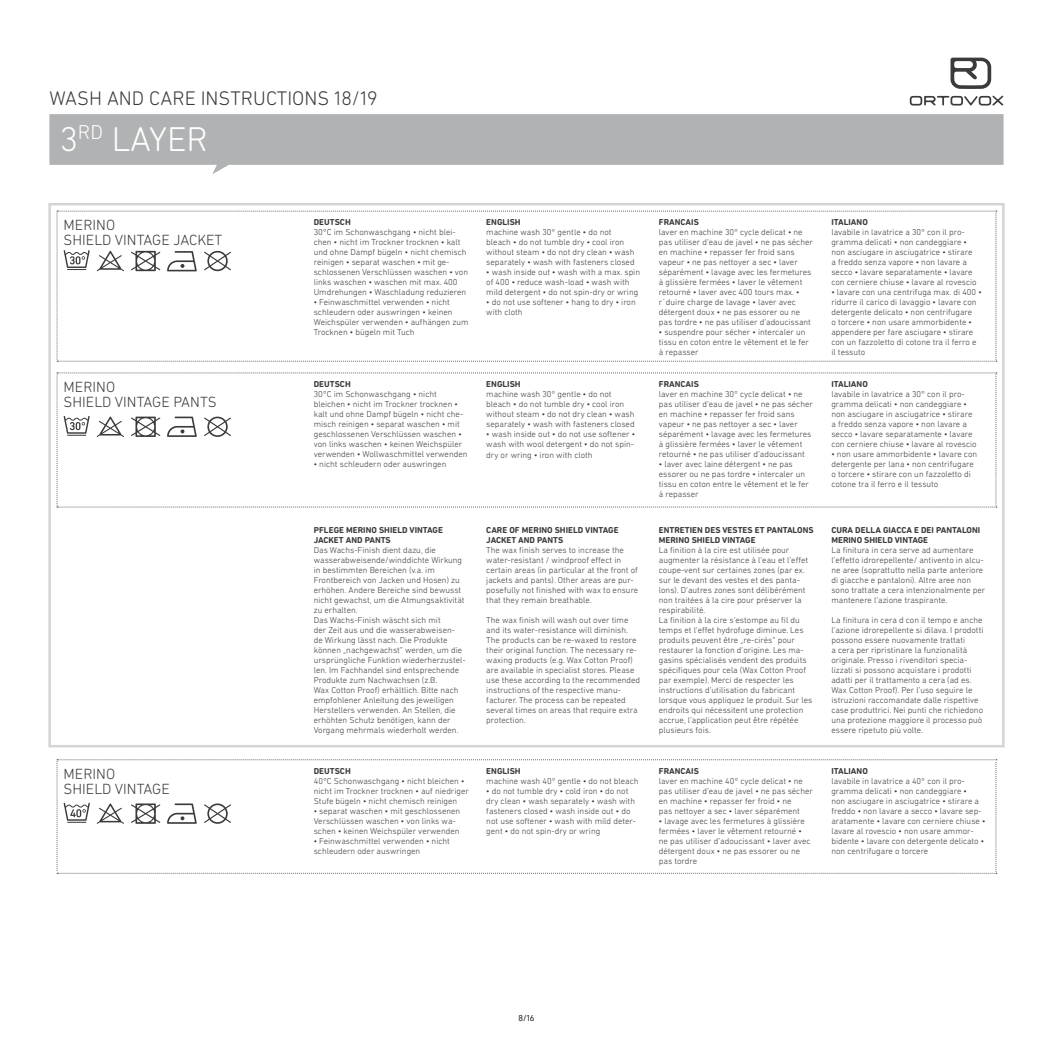
<style>
.page{position:relative;width:1053px;height:1053px;background:#fff}
.page>*{position:absolute;margin:0;border:0;box-sizing:border-box;transform-origin:0 0}
.t1{font:300 35px "DIN Next Rounded LT Pro";color:#fff}
.t2{font:300 20px "DIN Next Rounded LT Pro";color:#3b3b3a}
.t3{font:300 15px/15px "DIN Next Rounded LT Pro";color:#3b3b3a}
.t4{font:300 8.75px/10px "DIN Next Rounded LT Pro";color:#3b3b3a}
.t5{font:700 8.75px/10px "DIN Next Rounded LT Pro";color:#3b3b3a}
</style>
<div class="page">
<svg style="left:909px;top:96px;width:94px;height:10px"></svg>
<svg style="left:950px;top:58px;width:41px;height:31px"></svg>
<svg style="left:50px;top:114px;width:953px;height:60px;background:#bcbdbe"></svg>
<svg style="left:57px;top:211px;width:939px;height:151px"></svg>
<svg style="left:57px;top:372px;width:939px;height:135px"></svg>
<svg style="left:57px;top:759px;width:939px;height:114px"></svg>
<h2 class="t2" style="left:50px;top:87px;width:329px">WASH AND CARE INSTRUCTIONS 18/19</h2>
<h1 class="t1" style="left:60px;top:119px;width:149px">3<sup>RD</sup> LAYER</h1>
<h3 class="t3" style="left:64px;top:217px;width:160px">MERINO<br>SHIELD VINTAGE JACKET</h3>
<h3 class="t3" style="left:64px;top:379px;width:154px">MERINO<br>SHIELD VINTAGE PANTS</h3>
<p class="t5" style="left:314px;top:217px;width:38px">DEUTSCH</p>
<p class="t4" style="left:314px;top:227px;width:156px">30°C im Schonwaschgang • nicht blei&shy;chen • nicht im Trockner trocknen • kalt und ohne Dampf bügeln • nicht chemisch reinigen • separat waschen • mit ge&shy;schlossenen Verschlüssen waschen • von links waschen • waschen mit max. 400<br>Umdrehungen • Waschladung reduzieren</p>
<p class="t4" style="left:314px;top:297px;width:156px">• Feinwaschmittel verwenden • nicht schleudern oder auswringen • keinen Weichspüler verwenden • aufhängen zum Trocknen • bügeln mit Tuch</p>
<p class="t5" style="left:314px;top:379px;width:38px">DEUTSCH</p>
<p class="t4" style="left:314px;top:389px;width:155px">30°C im Schonwaschgang • nicht bleichen • nicht im Trockner trocknen • kalt und ohne Dampf bügeln • nicht che&shy;misch reinigen • separat waschen • mit geschlossenen Verschlüssen waschen • von links waschen • keinen Weichspüler verwenden • Wollwaschmittel verwenden</p>
<p class="t4" style="left:314px;top:459px;width:134px">• nicht schleudern oder auswringen</p>
<p class="t5" style="left:486px;top:217px;width:36px">ENGLISH</p>
<p class="t4" style="left:486px;top:227px;width:150px">machine wash 30° gentle • do not bleach • do not tumble dry • cool iron without steam • do not dry clean • wash separately • wash with fasteners closed</p>
<p class="t4" style="left:486px;top:267px;width:155px">• wash inside out • wash with a max. spin of 400 • reduce wash-load • wash with mild detergent • do not spin-dry or wring</p>
<p class="t4" style="left:486px;top:297px;width:151px">• do not use softener • hang to dry • iron with cloth</p>
<p class="t5" style="left:486px;top:379px;width:36px">ENGLISH</p>
<p class="t4" style="left:486px;top:389px;width:150px">machine wash 30° gentle • do not bleach • do not tumble dry • cool iron without steam • do not dry clean • wash separately • wash with fasteners closed</p>
<p class="t4" style="left:486px;top:429px;width:150px">• wash inside out • do not use softener • wash with wool detergent • do not spin&shy;dry or wring • iron with cloth</p>
<p class="t5" style="left:658px;top:217px;width:41px">FRANCAIS</p>
<p class="t4" style="left:658px;top:227px;width:155px">laver en machine 30° cycle delicat • ne pas utiliser d’eau de javel • ne pas sécher en machine • repasser fer froid sans vapeur • ne pas nettoyer a sec • laver séparément • lavage avec les fermetures à glissière fermées • laver le vêtement retourné • laver avec 400 tours max. • r´duire charge de lavage • laver avec détergent doux • ne pas essorer ou ne pas tordre • ne pas utiliser d’adoucissant</p>
<p class="t4" style="left:658px;top:327px;width:152px">• suspendre pour sécher • intercaler un tissu en coton entre le vêtement et le fer à repasser</p>
<p class="t5" style="left:658px;top:379px;width:41px">FRANCAIS</p>
<p class="t4" style="left:658px;top:389px;width:155px">laver en machine 30° cycle delicat • ne pas utiliser d’eau de javel • ne pas sécher en machine • repasser fer froid sans vapeur • ne pas nettoyer a sec • laver séparément • lavage avec les fermetures à glissière fermées • laver le vêtement retourné • ne pas utiliser d’adoucissant</p>
<p class="t4" style="left:658px;top:459px;width:152px">• laver avec laine détergent • ne pas essorer ou ne pas tordre • intercaler un tissu en coton entre le vêtement et le fer à repasser</p>
<p class="t5" style="left:831px;top:217px;width:38px">ITALIANO</p>
<p class="t4" style="left:831px;top:227px;width:147px">lavabile in lavatrice a 30° con il pro&shy;gramma delicati • non candeggiare • non asciugare in asciugatrice • stirare a freddo senza vapore • non lavare a secco • lavare separatamente • lavare con cerniere chiuse • lavare al rovescio</p>
<p class="t4" style="left:831px;top:287px;width:152px">• lavare con una centrifuga max. di 400 • ridurre il carico di lavaggio • lavare con detergente delicato • non centrifugare<br>o torcere • non usare ammorbidente • appendere per fare asciugare • stirare con un fazzoletto di cotone tra il ferro e il tessuto</p>
<p class="t5" style="left:831px;top:379px;width:38px">ITALIANO</p>
<p class="t4" style="left:831px;top:389px;width:147px">lavabile in lavatrice a 30° con il pro&shy;gramma delicati • non candeggiare • non asciugare in asciugatrice • stirare a freddo senza vapore • non lavare a secco • lavare separatamente • lavare con cerniere chiuse • lavare al rovescio</p>
<p class="t4" style="left:831px;top:449px;width:147px">• non usare ammorbidente • lavare con detergente per lana • non centrifugare o torcere • stirare con un fazzoletto di cotone tra il ferro e il tessuto</p>
<p class="t5" style="left:314px;top:525px;width:131px">PFLEGE MERINO SHIELD VINTAGE<br>JACKET AND PANTS</p>
<p class="t4" style="left:314px;top:545px;width:153px">Das Wachs-Finish dient dazu, die wasserabweisende/winddichte Wirkung in bestimmten Bereichen (v.a. im Frontbereich von Jacken und Hosen) zu erhöhen. Andere Bereiche sind bewusst nicht gewachst, um die Atmungsaktivität zu erhalten.<br>Das Wachs-Finish wäscht sich mit<br>der Zeit aus und die wasserabweisen&shy;de Wirkung lässt nach. Die Produkte können „nachgewachst“ werden, um die ursprüngliche Funktion wiederherzustel&shy;len. Im Fachhandel sind entsprechende Produkte zum Nachwachsen (z.B.<br>Wax Cotton Proof) erhältlich. Bitte nach empfohlener Anleitung des jeweiligen Herstellers verwenden. An Stellen, die erhöhten Schutz benötigen, kann der Vorgang mehrmals wiederholt werden.</p>
<p class="t5" style="left:486px;top:525px;width:134px">CARE OF MERINO SHIELD VINTAGE<br>JACKET AND PANTS</p>
<p class="t4" style="left:486px;top:545px;width:153px">The wax finish serves to increase the water-resistant / windproof effect in certain areas (in particular at the front of jackets and pants). Other areas are pur&shy;posefully not finished with wax to ensure that they remain breathable.</p>
<p class="t4" style="left:486px;top:615px;width:155px">The wax finish will wash out over time and its water-resistance will diminish.<br>The products can be re-waxed to restore their original function. The necessary re&shy;waxing products (e.g. Wax Cotton Proof) are available in specialist stores. Please use these according to the recommended instructions of the respective manu&shy;facturer. The process can be repeated several times on areas that require extra protection.</p>
<p class="t5" style="left:658px;top:525px;width:156px">ENTRETIEN DES VESTES ET PANTALONS<br>MERINO SHIELD VINTAGE</p>
<p class="t4" style="left:658px;top:545px;width:155px">La finition à la cire est utilisée pour augmenter la résistance à l’eau et l’effet coupe-vent sur certaines zones (par ex. sur le devant des vestes et des panta&shy;lons). D‘autres zones sont délibérément non traitées à la cire pour préserver la respirabilité.<br>La finition à la cire s’estompe au fil du temps et l‘effet hydrofuge diminue. Les produits peuvent être „re-cirés“ pour restaurer la fonction d‘origine. Les ma&shy;gasins spécialisés vendent des produits spécifiques pour cela (Wax Cotton Proof par exemple). Merci de respecter les instructions d’utilisation du fabricant lorsque vous appliquez le produit. Sur les endroits qui nécessitent une protection accrue, l’application peut être répétée plusieurs fois.</p>
<p class="t5" style="left:831px;top:525px;width:150px">CURA DELLA GIACCA E DEI PANTALONI<br>MERINO SHIELD VINTAGE</p>
<p class="t4" style="left:831px;top:545px;width:155px">La finitura in cera serve ad aumentare l’effetto idrorepellente/ antivento in alcu&shy;ne aree (soprattutto nella parte anteriore di giacche e pantaloni). Altre aree non sono trattate a cera intenzionalmente per mantenere l’azione traspirante.</p>
<p class="t4" style="left:831px;top:615px;width:154px">La finitura in cera d con il tempo e anche l’azione idrorepellente si dilava. I prodotti possono essere nuovamente trattati<br>a cera per ripristinare la funzionalità originale. Presso i rivenditori specia&shy;lizzati si possono acquistare i prodotti adatti per il trattamento a cera (ad es.<br>Wax Cotton Proof). Per l’uso seguire le istruzioni raccomandate dalle rispettive case produttrici. Nei punti che richiedono una protezione maggiore il processo può essere ripetuto più volte.</p>
<h3 class="t3" style="left:64px;top:766px;width:108px">MERINO<br>SHIELD VINTAGE</h3>
<p class="t5" style="left:314px;top:766px;width:38px">DEUTSCH</p>
<p class="t4" style="left:314px;top:776px;width:157px">40°C Schonwaschgang • nicht bleichen • nicht im Trockner trocknen • auf niedriger<br>Stufe bügeln • nicht chemisch reinigen</p>
<p class="t4" style="left:314px;top:806px;width:148px">• separat waschen • mit geschlossenen<br>Verschlüssen waschen • von links wa&shy;schen • keinen Weichspüler verwenden</p>
<p class="t4" style="left:314px;top:836px;width:138px">• Feinwaschmittel verwenden • nicht schleudern oder auswringen</p>
<p class="t5" style="left:486px;top:766px;width:36px">ENGLISH</p>
<p class="t4" style="left:486px;top:776px;width:154px">machine wash 40° gentle • do not bleach</p>
<p class="t4" style="left:486px;top:786px;width:151px">• do not tumble dry • cold iron • do not dry clean • wash separately • wash with fasteners closed • wash inside out • do not use softener • wash with mild deter&shy;gent • do not spin-dry or wring</p>
<p class="t5" style="left:658px;top:766px;width:41px">FRANCAIS</p>
<p class="t4" style="left:658px;top:776px;width:155px">laver en machine 40° cycle delicat • ne pas utiliser d’eau de javel • ne pas sécher en machine • repasser fer froid • ne<br>pas nettoyer a sec • laver séparément</p>
<p class="t4" style="left:658px;top:816px;width:153px">• lavage avec les fermetures à glissière fermées • laver le vêtement retourné • ne pas utiliser d’adoucissant • laver avec détergent doux • ne pas essorer ou ne pas tordre</p>
<p class="t5" style="left:831px;top:766px;width:38px">ITALIANO</p>
<p class="t4" style="left:831px;top:776px;width:155px">lavabile in lavatrice a 40° con il pro&shy;gramma delicati • non candeggiare •<br>non asciugare in asciugatrice • stirare a freddo • non lavare a secco • lavare sep&shy;aratamente • lavare con cerniere chiuse • lavare al rovescio • non usare ammor&shy;bidente • lavare con detergente delicato • non centrifugare o torcere</p>
<p class="t4" style="left:518px;top:1012px;width:17px">8/16</p>
</div>
